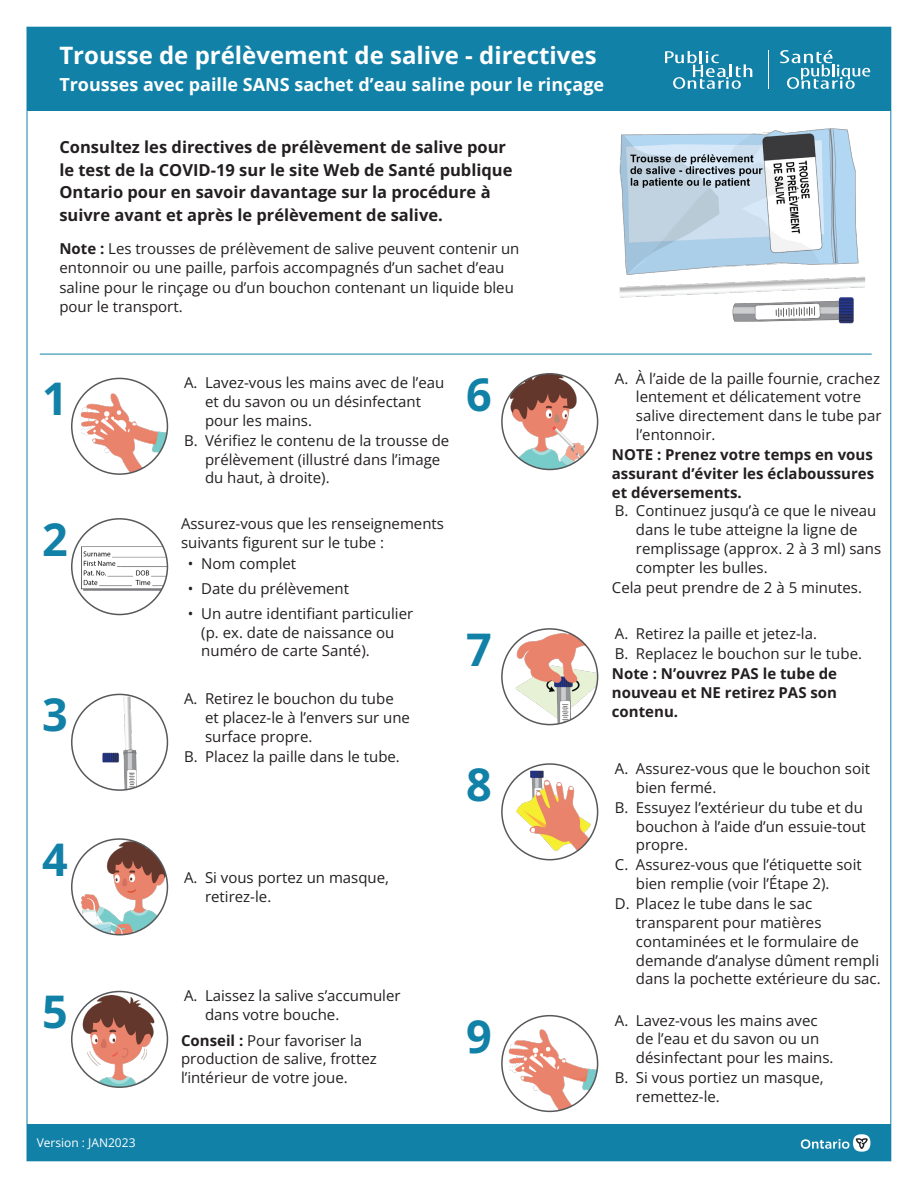
<style>
.page{position:relative;width:918px;height:1188px;background:#fff}
.page>*{position:absolute;margin:0;border:0;box-sizing:border-box;transform-origin:0 0}
.Blue_Numbers{font:700 45px "Open Sans";color:#1281a7}
.Headline_1_-_White{font:700 24px "Open Sans";color:#fff}
.Headline_1_-_White-2{font:700 18px "Open Sans";color:#fff}
.Headline_3{font:700 16.5px/22.5px "Open Sans";color:#231f20}
.PHO_Bullet_List_-_le{font:15px/18.8px "Open Sans";color:#231f20}
.Body_Text{font:15px/18.8px "Open Sans";color:#231f20}
.Intro_text{font:15px/19.5px "Open Sans";color:#231f20}
.Body_Text-2{font:700 15px/18.8px "Open Sans";color:#231f20;text-align:justify}
.t1{font:12px "Open Sans";color:#fff}
.s1{font-weight:700}
</style>
<div class="page">
<img style="left:81px;top:841px;width:86px;height:94px">
<div style="left:71px;top:838px;width:97px;height:97px;border:2px solid #57585a;border-radius:50%"></div>
<img style="left:509px;top:1029px;width:89px;height:82px">
<div style="left:501px;top:1015px;width:97px;height:97px;border:2px solid #57585a;border-radius:50%"></div>
<img style="left:81px;top:546px;width:86px;height:45px">
<div style="left:71px;top:518px;width:97px;height:97px;border:2px solid #57585a;border-radius:50%"></div>
<img style="left:102px;top:697px;width:35px;height:93px">
<div style="left:71px;top:694px;width:97px;height:97px;border:2px solid #57585a;border-radius:50%"></div>
<img style="left:80px;top:995px;width:84px;height:92px">
<div style="left:71px;top:991px;width:97px;height:97px;border:2px solid #57585a;border-radius:50%"></div>
<img style="left:507px;top:374px;width:91px;height:95px">
<div style="left:501px;top:373px;width:97px;height:97px;border:2px solid #57585a;border-radius:50%"></div>
<img style="left:516px;top:631px;width:82px;height:94px">
<div style="left:501px;top:628px;width:97px;height:97px;border:2px solid #57585a;border-radius:50%"></div>
<img style="left:516px;top:771px;width:81px;height:89px">
<div style="left:501px;top:763px;width:97px;height:97px;border:2px solid #57585a;border-radius:50%"></div>
<img style="left:81px;top:393px;width:86px;height:81px">
<div style="left:71px;top:378px;width:97px;height:97px;border:2px solid #57585a;border-radius:50%"></div>
<div style="left:27px;top:27px;width:864px;height:83px;background:#1281a7"></div>
<svg style="left:665px;top:51px;width:87px;height:38px"></svg>
<hr style="left:768px;top:50px;width:1px;height:39px;background:#fff">
<svg style="left:780px;top:50px;width:90px;height:39px"></svg>
<div style="left:27px;top:1125px;width:864px;height:36px;background:#1281a7"></div>
<svg style="left:801px;top:1139px;width:48px;height:10px"></svg>
<div style="left:853px;top:1134px;width:17px;height:18px;background:#fff;border-radius:50%"></div>
<svg style="left:856px;top:1138px;width:12px;height:11px"></svg>
<img style="left:619px;top:128px;width:246px;height:196px">
<hr style="left:40px;top:354px;width:831px;height:1px;background:#1281a7">
<div style="left:578px;top:311px;width:148px;height:24px;background:#fff"></div>
<h1 class="Headline_1_-_White" style="left:59px;top:38px;width:539px">Trousse de prélèvement de salive - directives</h1>
<h1 class="Headline_1_-_White-2" style="left:59px;top:72px;width:546px">Trousses avec paille SANS sachet d’eau saline pour le rinçage</h1>
<p class="Headline_3" style="left:59px;top:135px;width:455px">Consultez les directives de prélèvement de salive pour le test de la COVID-19 sur le site Web de Santé publique Ontario pour en savoir davantage sur la procédure à suivre avant et après le prélèvement de salive.</p>
<p class="Intro_text" style="left:59px;top:238px;width:462px"><span class="s1">Note :</span> Les trousses de prélèvement de salive peuvent contenir un entonnoir ou une paille, parfois accompagnés d’un sachet d’eau saline pour le rinçage ou d’un bouchon contenant un liquide bleu pour le transport.</p>
<p class="Blue_Numbers" style="left:42px;top:368px;width:27px">1</p>
<p class="Blue_Numbers" style="left:42px;top:509px;width:27px">2</p>
<p class="Blue_Numbers" style="left:42px;top:684px;width:27px">3</p>
<p class="Blue_Numbers" style="left:42px;top:829px;width:27px">4</p>
<p class="Blue_Numbers" style="left:42px;top:981px;width:27px">5</p>
<p class="t1" style="left:37px;top:1135px;width:100px">Version : JAN2023</p>
<p class="PHO_Bullet_List_-_le" style="left:205px;top:373px;width:241px;text-indent:-21px">A. Lavez-vous les mains avec de l’eau et du savon ou un désinfectant pour les mains.</p>
<p class="PHO_Bullet_List_-_le" style="left:205px;top:431px;width:246px;text-indent:-21px">B. Vérifiez le contenu de la trousse de prélèvement (illustré dans l’image du haut, à droite).</p>
<p class="Body_Text" style="left:181px;top:514px;width:265px">Assurez-vous que les renseignements suivants figurent sur le tube :</p>
<p class="Body_Text" style="left:188px;top:554px;width:110px">• Nom complet</p>
<p class="Body_Text" style="left:188px;top:579px;width:163px">• Date du prélèvement</p>
<p class="Body_Text" style="left:201px;top:604px;width:213px;text-indent:-14px">• Un autre identifiant particulier (p. ex. date de naissance ou numéro de carte Santé).</p>
<p class="PHO_Bullet_List_-_le" style="left:205px;top:689px;width:207px;text-indent:-21px">A. Retirez le bouchon du tube et placez-le à l’envers sur une surface propre.</p>
<p class="PHO_Bullet_List_-_le" style="left:184px;top:747px;width:217px">B. Placez la paille dans le tube.</p>
<p class="PHO_Bullet_List_-_le" style="left:205px;top:868px;width:186px;text-indent:-21px">A. Si vous portez un masque, retirez-le.</p>
<p class="PHO_Bullet_List_-_le" style="left:205px;top:986px;width:197px;text-indent:-21px">A. Laissez la salive s’accumuler dans votre bouche.</p>
<p class="Body_Text" style="left:181px;top:1031px;width:197px"><span class="s1">Conseil :</span> Pour favoriser la production de salive, frottez l’intérieur de votre joue.</p>
<p class="Blue_Numbers" style="left:466px;top:364px;width:27px">6</p>
<p class="PHO_Bullet_List_-_le" style="left:636px;top:369px;width:247px;text-indent:-21px">A. À l’aide de la paille fournie, crachez lentement et délicatement votre salive directement dans le tube par l’entonnoir.</p>
<p class="Body_Text-2" style="left:612px;top:445px;width:264px">NOTE : Prenez votre temps en vous assurant d’éviter les éclaboussures et déversements.</p>
<p class="PHO_Bullet_List_-_le" style="left:636px;top:501px;width:247px;text-indent:-21px">B. Continuez jusqu’à ce que le niveau dans le tube atteigne la ligne de remplissage (approx. 2 à 3 ml) sans compter les bulles.</p>
<p class="Body_Text" style="left:612px;top:578px;width:252px">Cela peut prendre de 2 à 5 minutes.</p>
<p class="Blue_Numbers" style="left:466px;top:619px;width:27px">7</p>
<p class="PHO_Bullet_List_-_le" style="left:615px;top:624px;width:204px">A. Retirez la paille et jetez-la.</p>
<p class="PHO_Bullet_List_-_le" style="left:615px;top:644px;width:249px">B. Replacez le bouchon sur le tube.</p>
<p class="Body_Text-2" style="left:612px;top:664px;width:227px">Note : N’ouvrez PAS le tube de nouveau et NE retirez PAS son contenu.</p>
<p class="Blue_Numbers" style="left:466px;top:754px;width:27px">8</p>
<p class="PHO_Bullet_List_-_le" style="left:636px;top:759px;width:236px;text-indent:-21px">A. Assurez-vous que le bouchon soit bien fermé.</p>
<p class="PHO_Bullet_List_-_le" style="left:636px;top:798px;width:231px;text-indent:-21px">B. Essuyez l’extérieur du tube et du bouchon à l’aide d’un essuie-tout propre.</p>
<p class="PHO_Bullet_List_-_le" style="left:636px;top:855px;width:227px;text-indent:-21px">C. Assurez-vous que l’étiquette soit bien remplie (voir l’Étape 2).</p>
<p class="PHO_Bullet_List_-_le" style="left:636px;top:894px;width:246px;text-indent:-21px">D. Placez le tube dans le sac transparent pour matières contaminées et le formulaire de demande d’analyse dûment rempli dans la pochette extérieure du sac.</p>
<p class="Blue_Numbers" style="left:466px;top:1005px;width:27px">9</p>
<p class="PHO_Bullet_List_-_le" style="left:636px;top:1010px;width:199px;text-indent:-21px">A. Lavez-vous les mains avec de l’eau et du savon ou un désinfectant pour les mains.</p>
<p class="PHO_Bullet_List_-_le" style="left:636px;top:1068px;width:189px;text-indent:-21px">B. Si vous portiez un masque, remettez-le.</p>
</div>
